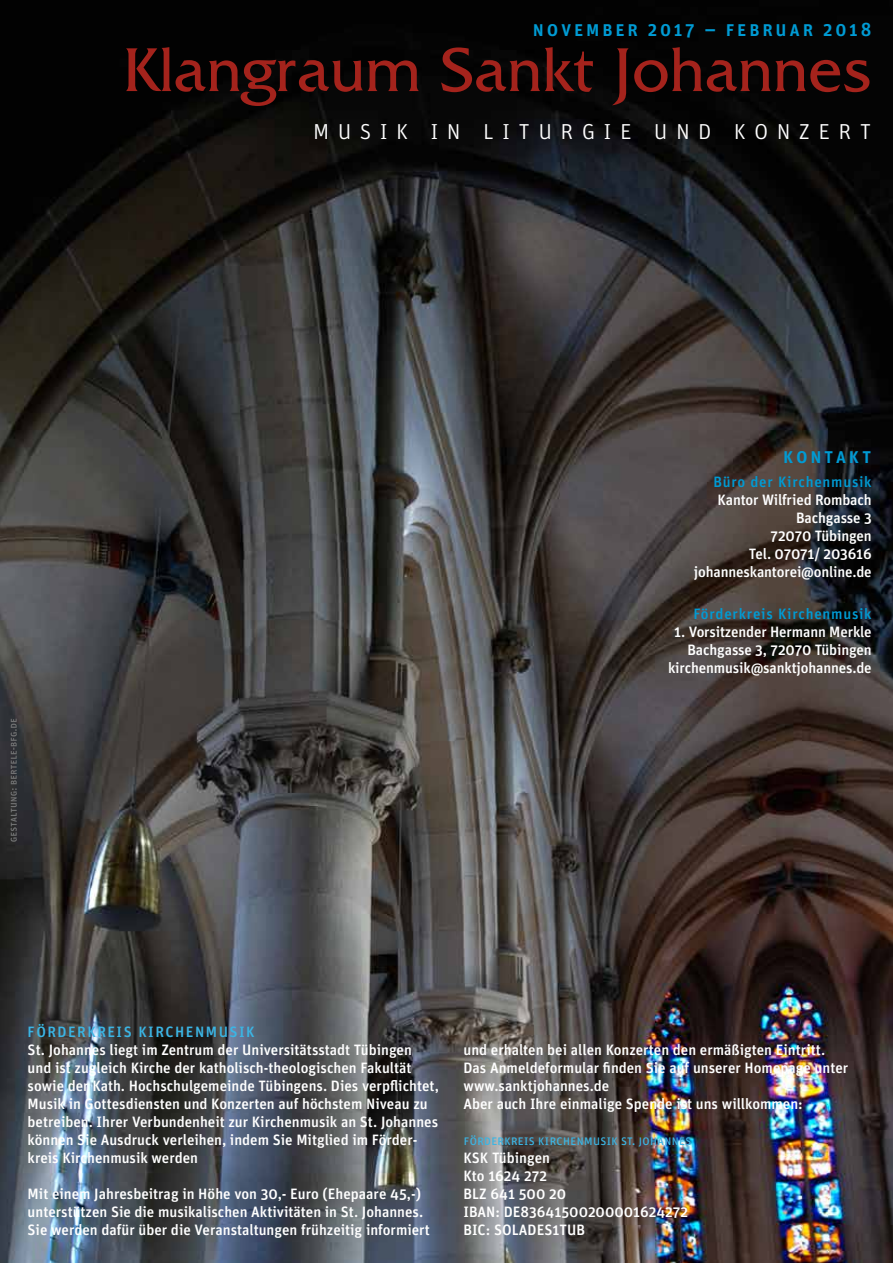
<style>
.page{position:relative;width:893px;height:1263px;background:#fff}
.page>*{position:absolute;margin:0;border:0;box-sizing:border-box;transform-origin:0 0}
.t1{font:63px "Friz Quadrata IT Cby BT";color:#a4231c}
.t2{font:27px "Unit Light SC";letter-spacing:.285em;color:#fff}
.t3{font:21px "Unit Medium SC";letter-spacing:.1em;color:#009bd4}
.t4{font:500 15px/18px "Unit";color:#fff}
.t5{font:500 15px "Unit";letter-spacing:.05em;color:#009bd4}
.t6{font:15px "Unit Medium SC";letter-spacing:.1em;color:#3bb5e4}
.t7{font:13.5px "Unit Regular SC";letter-spacing:-.02em;color:#3bb5e4}
</style>
<div class="page">
<img style="left:0;top:0;width:893px;height:1263px">
<svg style="left:11px;top:719px;width:6px;height:123px"></svg>
<h3 class="t3" style="left:533px;top:16px;width:341px">november 2017 – februar 2018</h3>
<h1 class="t1" style="left:123px;top:31px;width:751px">Klangraum Sankt Johannes</h1>
<h2 class="t2" style="left:313px;top:114px;width:560px">musik in liturgie und konzert</h2>
<h3 class="t3" style="left:783px;top:443px;width:90px">kontakt</h3>
<p class="t5" style="left:713px;top:473px;width:160px">Büro der Kirchenmusik</p>
<p class="t4" style="left:694px;top:490px;width:179px;text-align:right">Kantor Wilfried Rombach<br>Bachgasse 3<br>72070 Tübingen<br>Tel. 07071/ 203616 johanneskantorei@online.de</p>
<p class="t5" style="left:693px;top:605px;width:180px">Förderkreis Kirchenmusik</p>
<p class="t4" style="left:668px;top:622px;width:205px;text-align:right">1. Vorsitzender Hermann Merkle<br>Bachgasse 3, 72070 Tübingen kirchenmusik@sanktjohannes.de</p>
<p class="t6" style="left:28px;top:1023px;width:228px">FÖRDERKREIS KIRCHENMUSIK</p>
<p class="t4" style="left:28px;top:1041px;width:413px">St. Johannes liegt im Zentrum der Universitätsstadt Tübingen und ist zugleich Kirche der katholisch-theologischen Fakultät sowie der Kath. Hochschulgemeinde Tübingens. Dies verpflichtet, Musik in Gottesdiensten und Konzerten auf höchstem Niveau zu betreiben. Ihrer Verbundenheit zur Kirchenmusik an St. Johannes können Sie Ausdruck verleihen, indem Sie Mitglied im Förder&shy;kreis Kirchenmusik werden</p>
<p class="t4" style="left:28px;top:1185px;width:404px">Mit einem Jahresbeitrag in Höhe von 30,- Euro (Ehepaare 45,-) unterstützen Sie die musikalischen Aktivitäten in St. Johannes.<br>Sie werden dafür über die Veranstaltungen frühzeitig informiert</p>
<p class="t4" style="left:463px;top:1040px;width:386px">und erhalten bei allen Konzerten den ermäßigten Eintritt.<br>Das Anmeldeformular finden Sie auf unserer Homepage unter www.sanktjohannes.de<br>Aber auch Ihre einmalige Spende ist uns willkommen:</p>
<p class="t7" style="left:463px;top:1132px;width:230px">förderkreis kirchenmusik st. johannes</p>
<p class="t4" style="left:463px;top:1148px;width:226px">KSK Tübingen<br>Kto 1624 272<br>BLZ 641 500 20<br>IBAN: DE83641500200001624272<br>BIC: SOLADES1TUB</p>
</div>
